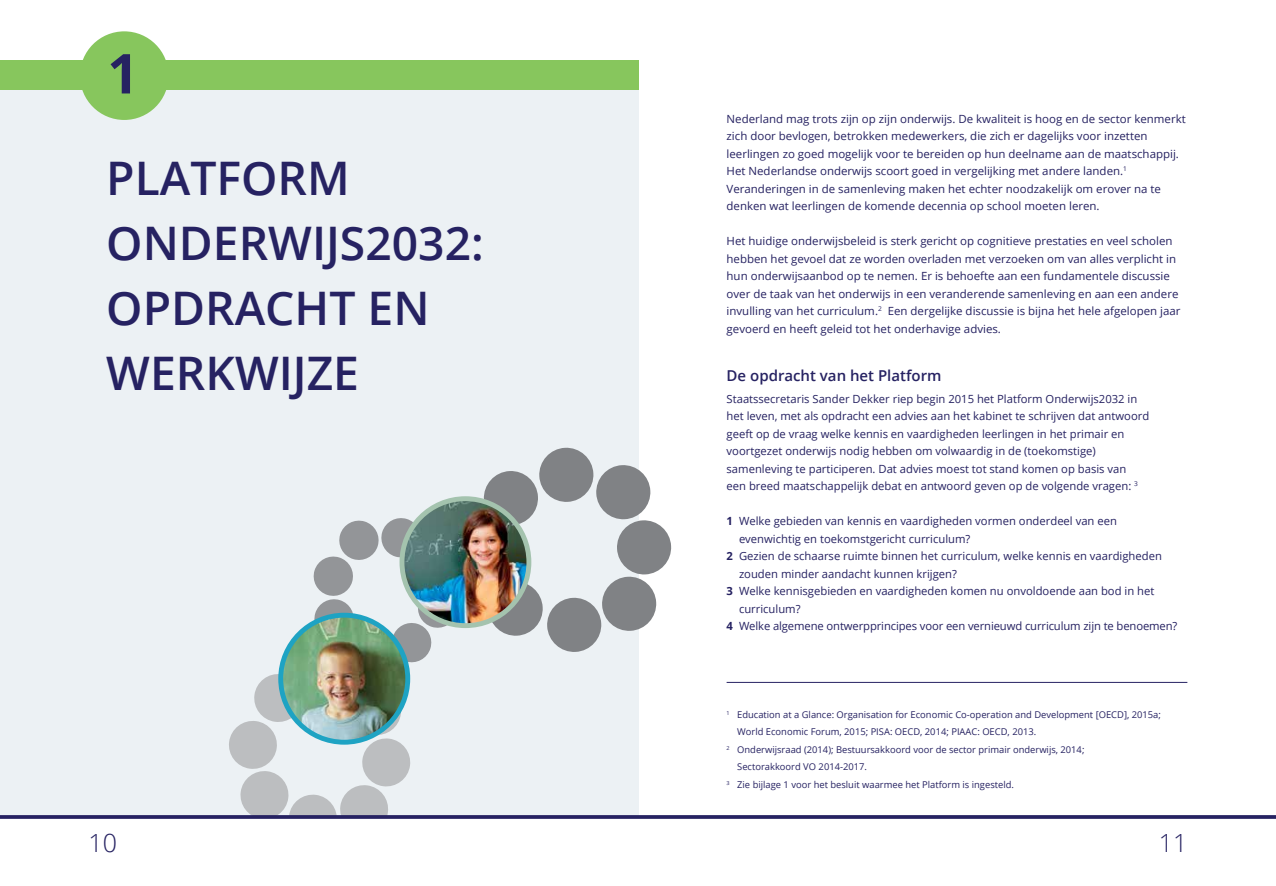
<style>
.page{position:relative;width:1276px;height:886px;background:#fff}
.page>*{position:absolute;margin:0;border:0;box-sizing:border-box;transform-origin:0 0}
.t1{font:700 55px "Open Sans";color:#262262}
.t2{font:600 46.25px/65px "Open Sans";color:#262262}
.t3{font:300 25px "Open Sans";color:#262262}
.t4{font:600 15px "Open Sans";color:#262262}
.t5{font:11.25px/17.5px "Open Sans";color:#262262}
.t6{font:9.38px "Open Sans";color:#262262}
.s1{font-weight:700}
</style>
<div class="page">
<div style="left:0;top:79px;width:638px;height:738px;background:#ecf1f4"></div>
<div style="left:0;top:60px;width:638px;height:30px;background:#87c65d"></div>
<hr style="left:726px;top:682px;width:461px;height:1px;background:#262262">
<svg style="left:473px;top:447px;width:199px;height:206px"></svg>
<svg style="left:229px;top:518px;width:228px;height:297px"></svg>
<div style="left:80px;top:31px;width:89px;height:89px;background:#87c65d;border-radius:50%"></div>
<svg style="left:0;top:815px;width:1276px;height:4px;background:#322e6a"></svg>
<img style="left:402px;top:499px;width:125px;height:127px">
<div style="left:399px;top:496px;width:132px;height:132px;border:5px solid #a4c3ae;border-radius:50%"></div>
<img style="left:281px;top:615px;width:127px;height:127px;border-radius:63px">
<div style="left:278px;top:613px;width:132px;height:132px;border:5px solid #1ea3c3;border-radius:50%"></div>
<h1 class="t1" style="left:107px;top:35px;width:33px">1</h1>
<h2 class="t2" style="left:106px;top:145px;width:379px">PLATFORM<br>ONDERWIJS2032:<br>OPDRACHT EN<br>WERKWIJZE</h2>
<p class="t5" style="left:726px;top:109px;width:461px">Nederland mag trots zijn op zijn onderwijs. De kwaliteit is hoog en de sector kenmerkt zich door bevlogen, betrokken medewerkers, die zich er dagelijks voor inzetten leerlingen zo goed mogelijk voor te bereiden op hun deelname aan de maatschappij.<br>Het Nederlandse onderwijs scoort goed in vergelijking met andere landen.<sup>1<br></sup>Veranderingen in de samenleving maken het echter noodzakelijk om erover na te denken wat leerlingen de komende decennia op school moeten leren.</p>
<p class="t5" style="left:726px;top:232px;width:455px">Het huidige onderwijsbeleid is sterk gericht op cognitieve prestaties en veel scholen hebben het gevoel dat ze worden overladen met verzoeken om van alles verplicht in hun onderwijsaanbod op te nemen. Er is behoefte aan een fundamentele discussie over de taak van het onderwijs in een veranderende samenleving en aan een andere invulling van het curriculum.<sup>2</sup> Een dergelijke discussie is bijna het hele afgelopen jaar gevoerd en heeft geleid tot het onderhavige advies.</p>
<h3 class="t4" style="left:726px;top:366px;width:216px">DE OPDRACHT VAN HET PLATFORM</h3>
<p class="t5" style="left:726px;top:389px;width:424px">Staatssecretaris Sander Dekker riep begin 2015 het Platform Onderwijs2032 in het leven, met als opdracht een advies aan het kabinet te schrijven dat antwoord geeft op de vraag welke kennis en vaardigheden leerlingen in het primair en voortgezet onderwijs nodig hebben om volwaardig in de (toekomstige) samenleving te participeren. Dat advies moest tot stand komen op basis van<br>een breed maatschappelijk debat en antwoord geven op de volgende vragen: <sup>3</sup></p>
<p class="t5" style="left:726px;top:512px;width:392px"><span class="s1">1</span> Welke gebieden van kennis en vaardigheden vormen onderdeel van een</p>
<p class="t5" style="left:739px;top:529px;width:233px">evenwichtig en toekomstgericht curriculum?</p>
<p class="t5" style="left:726px;top:547px;width:437px"><span class="s1">2</span> Gezien de schaarse ruimte binnen het curriculum, welke kennis en vaardigheden</p>
<p class="t5" style="left:739px;top:564px;width:219px">zouden minder aandacht kunnen krijgen?</p>
<p class="t5" style="left:726px;top:582px;width:429px"><span class="s1">3</span> Welke kennisgebieden en vaardigheden komen nu onvoldoende aan bod in het</p>
<p class="t5" style="left:739px;top:599px;width:63px">curriculum?</p>
<p class="t5" style="left:726px;top:617px;width:452px"><span class="s1">4</span> Welke algemene ontwerpprincipes voor een vernieuwd curriculum zijn te benoemen?</p>
<p class="t6" style="left:726px;top:708px;width:436px"><sup>1</sup> Education at a Glance: Organisation for Economic Co-operation and Development [OECD], 2015a;</p>
<p class="t6" style="left:737px;top:725px;width:300px">World Economic Forum, 2015; PISA: OECD, 2014; PIAAC: OECD, 2013.</p>
<p class="t6" style="left:726px;top:743px;width:359px"><sup>2</sup> Onderwijsraad (2014); Bestuursakkoord voor de sector primair onderwijs, 2014;</p>
<p class="t6" style="left:737px;top:760px;width:131px">Sectorakkoord VO 2014-2017.</p>
<p class="t6" style="left:726px;top:778px;width:289px"><sup>3</sup> Zie bijlage 1 voor het besluit waarmee het Platform is ingesteld.</p>
<h3 class="t3" style="left:89px;top:826px;width:30px">10</h3>
<h3 class="t3" style="left:1158px;top:826px;width:30px">11</h3>
</div>
